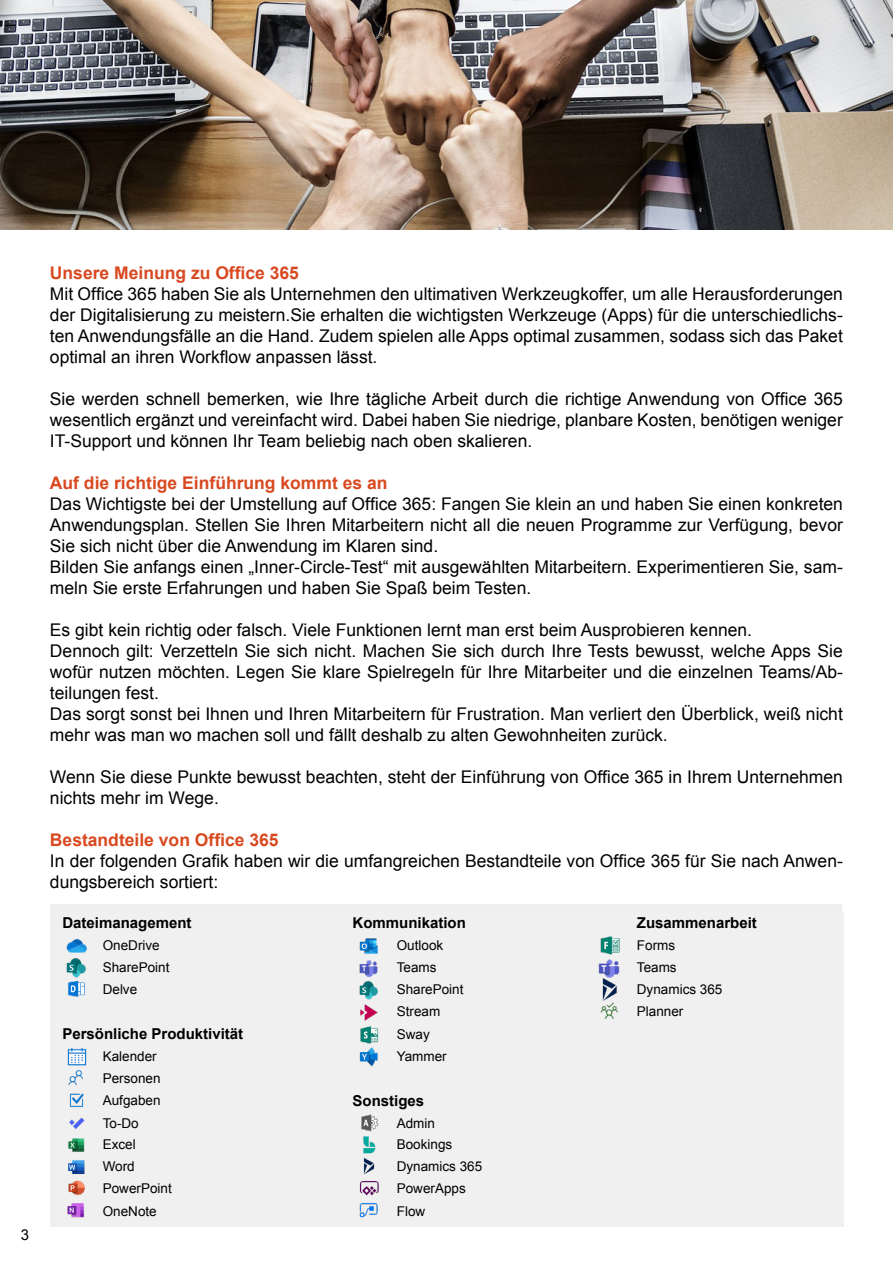
<style>
.page{position:relative;width:893px;height:1263px;background:#fff}
.page>*{position:absolute;margin:0;border:0;box-sizing:border-box;transform-origin:0 0}
.t1{font:17.55px/21px "Arial";color:#000}
.t2{font:700 17.55px "Arial";color:#d84920}
.t3{font:700 17.55px "Arial";color:#d84921}
.t4{font:700 15px "Arial";color:#000}
.t5{font:15px "Arial";color:#000}
.t6{font:13.5px/22.4px "Arial";color:#000}
</style>
<div class="page">
<div style="left:51px;top:904px;width:791px;height:323px;background:#eeefee"></div>
<div style="left:56px;top:911px;width:788px;height:316px;background:#f0f0f0"></div>
<img style="left:66px;top:939px;width:21px;height:14px">
<img style="left:359px;top:938px;width:19px;height:39px">
<img style="left:598px;top:936px;width:22px;height:64px">
<img style="left:66px;top:958px;width:20px;height:20px">
<img style="left:68px;top:980px;width:17px;height:17px">
<img style="left:359px;top:981px;width:20px;height:86px">
<img style="left:600px;top:1000px;width:18px;height:19px">
<img style="left:67px;top:1048px;width:20px;height:18px">
<img style="left:68px;top:1070px;width:15px;height:16px">
<img style="left:69px;top:1093px;width:15px;height:14px">
<img style="left:69px;top:1117px;width:16px;height:12px">
<img style="left:361px;top:1114px;width:18px;height:18px">
<img style="left:68px;top:1138px;width:17px;height:37px">
<img style="left:363px;top:1136px;width:13px;height:39px">
<img style="left:68px;top:1180px;width:17px;height:15px">
<img style="left:359px;top:1181px;width:20px;height:15px">
<img style="left:67px;top:1203px;width:17px;height:15px">
<img style="left:359px;top:1203px;width:19px;height:15px">
<img style="left:0;top:1px;width:893px;height:229px">
<p class="t5" style="left:21px;top:1225px;width:10px">3</p>
<p class="t3" style="left:50px;top:261px;width:251px">Unsere Meinung zu Office 365</p>
<p class="t1" style="left:50px;top:283px;width:794px;text-align:justify">Mit Office 365 haben Sie als Unternehmen den ultimativen Werkzeugkoffer, um alle Herausforderungen der Digitalisierung zu meistern.Sie erhalten die wichtigsten Werkzeuge (Apps) für die unterschiedlichs&shy;ten Anwendungsfälle an die Hand. Zudem spielen alle Apps optimal zusammen, sodass sich das Paket optimal an ihren Workflow anpassen lässt.</p>
<p class="t1" style="left:50px;top:388px;width:794px;text-align:justify">Sie werden schnell bemerken, wie Ihre tägliche Arbeit durch die richtige Anwendung von Office 365 wesentlich ergänzt und vereinfacht wird. Dabei haben Sie niedrige, planbare Kosten, benötigen weniger IT-Support und können Ihr Team beliebig nach oben skalieren.</p>
<p class="t2" style="left:50px;top:471px;width:339px">Auf die richtige Einführung kommt es an</p>
<p class="t1" style="left:50px;top:493px;width:794px">Das Wichtigste bei der Umstellung auf Office 365: Fangen Sie klein an und haben Sie einen konkreten Anwendungsplan. Stellen Sie Ihren Mitarbeitern nicht all die neuen Programme zur Verfügung, bevor Sie sich nicht über die Anwendung im Klaren sind.<br>Bilden Sie anfangs einen „Inner-Circle-Test“ mit ausgewählten Mitarbeitern. Experimentieren Sie, sam&shy;meln Sie erste Erfahrungen und haben Sie Spaß beim Testen.</p>
<p class="t1" style="left:50px;top:619px;width:794px">Es gibt kein richtig oder falsch. Viele Funktionen lernt man erst beim Ausprobieren kennen.<br>Dennoch gilt: Verzetteln Sie sich nicht. Machen Sie sich durch Ihre Tests bewusst, welche Apps Sie wofür nutzen möchten. Legen Sie klare Spielregeln für Ihre Mitarbeiter und die einzelnen Teams/Ab&shy;teilungen fest.<br>Das sorgt sonst bei Ihnen und Ihren Mitarbeitern für Frustration. Man verliert den Überblick, weiß nicht mehr was man wo machen soll und fällt deshalb zu alten Gewohnheiten zurück.</p>
<p class="t1" style="left:50px;top:766px;width:794px">Wenn Sie diese Punkte bewusst beachten, steht der Einführung von Office 365 in Ihrem Unternehmen nichts mehr im Wege.</p>
<p class="t2" style="left:50px;top:828px;width:230px">Bestandteile von Office 365</p>
<p class="t1" style="left:50px;top:850px;width:794px">In der folgenden Grafik haben wir die umfangreichen Bestandteile von Office 365 für Sie nach Anwen&shy;dungsbereich sortiert:</p>
<p class="t4" style="left:62px;top:913px;width:131px">Dateimanagement</p>
<p class="t4" style="left:353px;top:913px;width:115px">Kommunikation</p>
<p class="t4" style="left:637px;top:913px;width:122px">Zusammenarbeit</p>
<p class="t6" style="left:103px;top:934px;width:59px">OneDrive</p>
<p class="t6" style="left:397px;top:934px;width:48px">Outlook</p>
<p class="t6" style="left:637px;top:934px;width:40px">Forms</p>
<p class="t6" style="left:103px;top:956px;width:68px">SharePoint</p>
<p class="t6" style="left:397px;top:956px;width:41px">Teams</p>
<p class="t6" style="left:637px;top:956px;width:41px">Teams</p>
<p class="t6" style="left:103px;top:979px;width:36px">Delve</p>
<p class="t6" style="left:397px;top:979px;width:68px">SharePoint</p>
<p class="t6" style="left:637px;top:979px;width:87px">Dynamics 365</p>
<p class="t6" style="left:397px;top:1000px;width:45px">Stream</p>
<p class="t6" style="left:637px;top:1000px;width:48px">Planner</p>
<p class="t4" style="left:62px;top:1024px;width:182px">Persönliche Produktivität</p>
<p class="t6" style="left:397px;top:1023px;width:35px">Sway</p>
<p class="t6" style="left:103px;top:1045px;width:56px">Kalender</p>
<p class="t6" style="left:397px;top:1045px;width:52px">Yammer</p>
<p class="t6" style="left:103px;top:1067px;width:59px">Personen<br>Aufgaben</p>
<p class="t4" style="left:353px;top:1090px;width:73px">Sonstiges</p>
<p class="t6" style="left:103px;top:1112px;width:38px">To-Do</p>
<p class="t6" style="left:397px;top:1112px;width:40px">Admin</p>
<p class="t6" style="left:103px;top:1134px;width:35px">Excel</p>
<p class="t6" style="left:397px;top:1134px;width:57px">Bookings</p>
<p class="t6" style="left:103px;top:1155px;width:34px">Word</p>
<p class="t6" style="left:397px;top:1155px;width:87px">Dynamics 365</p>
<p class="t6" style="left:103px;top:1177px;width:71px">PowerPoint</p>
<p class="t6" style="left:397px;top:1177px;width:71px">PowerApps</p>
<p class="t6" style="left:103px;top:1200px;width:56px">OneNote</p>
<p class="t6" style="left:397px;top:1200px;width:30px">Flow</p>
</div>
